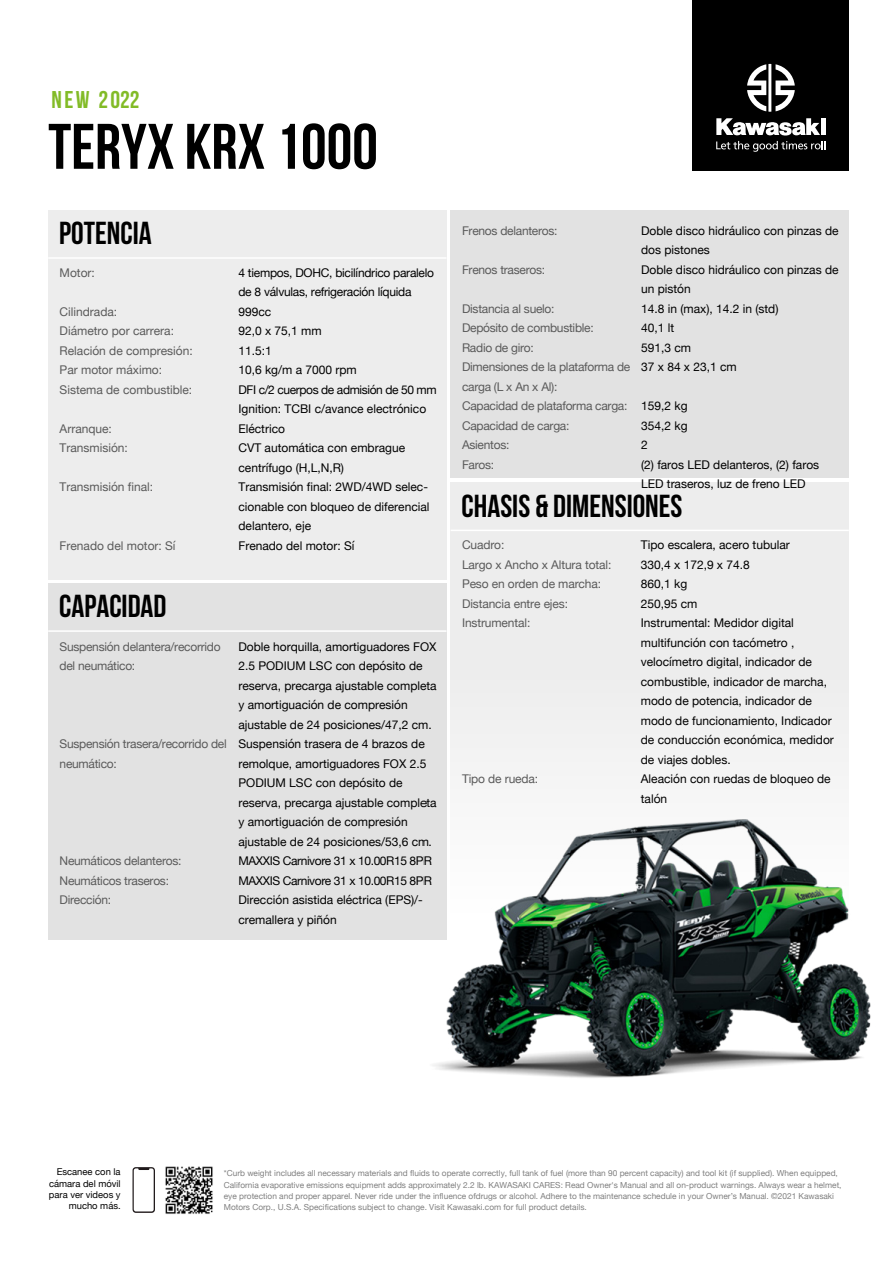
<style>
.page{position:relative;width:893px;height:1263px;background:#fff}
.page>*{position:absolute;margin:0;border:0;box-sizing:border-box;transform-origin:0 0}
.t1{font:64.2px "Bebas Neue";color:#000}
.t2{font:31.8px "Bebas Neue";color:#000}
.t3{font:24.3px "Bebas Neue";letter-spacing:.1em;color:#82bb27}
.t4{font:12px/19.5px "Helvetica Neue";color:#000}
.t5{font:12px/19.5px "Helvetica Neue";letter-spacing:-.02em;color:#5a5a5a}
.t6{font:12px/19.5px "Helvetica Neue";color:#5a5a5a}
.t7{font:9.45px/11.2px "Helvetica Neue";color:#000;text-align:right}
.t8{font:8.25px/11.4px "Helvetica Neue";color:#808080}
</style>
<div class="page">
<svg style="left:133px;top:1167px;width:22px;height:46px"></svg>
<img style="left:165px;top:1166px;width:48px;height:48px">
<div style="left:692px;top:0;width:157px;height:170px;background:#000"></div>
<svg style="left:747px;top:64px;width:48px;height:48px"></svg>
<svg style="left:716px;top:118px;width:110px;height:34px"></svg>
<div style="left:451px;top:483px;width:398px;height:457px;background:#ededed"></div>
<div style="left:48px;top:210px;width:398px;height:370px;background:#ededed"></div>
<hr style="left:48px;top:257px;width:398px;height:2px;background:#fff">
<div style="left:48px;top:583px;width:398px;height:357px;background:#e2e2e2"></div>
<hr style="left:48px;top:630px;width:398px;height:2px;background:#fff">
<div style="left:451px;top:210px;width:398px;height:267px;background:#e2e2e2"></div>
<hr style="left:451px;top:530px;width:398px;height:1px;background:#fff">
<div style="left:451px;top:667px;width:398px;height:275px;background:#f1f1f1"></div>
<img style="left:433px;top:780px;width:438px;height:298px">
<h3 class="t3" style="left:52px;top:86px;width:89px">NEW 2022</h3>
<h1 class="t1" style="left:48px;top:111px;width:331px">TERYX KRX 1000</h1>
<h2 class="t2" style="left:59px;top:216px;width:94px">POTENCIA</h2>
<p class="t5" style="left:60px;top:263px;width:37px">Motor:</p>
<p class="t6" style="left:60px;top:302px;width:135px">Cilindrada:<br>Diámetro por carrera:<br>Relación de compresión:<br>Par motor máximo:<br>Sistema de combustible:</p>
<p class="t6" style="left:60px;top:419px;width:70px">Arranque:<br>Transmisión:</p>
<p class="t6" style="left:60px;top:478px;width:95px">Transmisión final:</p>
<p class="t6" style="left:60px;top:536px;width:118px">Frenado del motor: Sí</p>
<p class="t4" style="left:238px;top:263px;width:200px">4 tiempos, DOHC, bicilíndrico paralelo de 8 válvulas, refrigeración líquida<br>999cc<br>92,0 x 75,1 mm<br>11.5:1<br>10,6 kg/m a 7000 rpm<br>DFI c/2 cuerpos de admisión de 50 mm<br>Ignition: TCBI c/avance electrónico<br>Eléctrico<br>CVT automática con embrague centrífugo (H,L,N,R)<br>Transmisión final: 2WD/4WD selec&shy;cionable con bloqueo de diferencial delantero, eje<br>Frenado del motor: Sí</p>
<h2 class="t2" style="left:59px;top:589px;width:109px">CAPACIDAD</h2>
<p class="t5" style="left:60px;top:637px;width:163px">Suspensión delantera/recorrido del neumático:</p>
<p class="t5" style="left:60px;top:735px;width:169px">Suspensión trasera/recorrido del neumático:</p>
<p class="t5" style="left:60px;top:852px;width:123px">Neumáticos delanteros:<br>Neumáticos traseros:<br>Dirección:</p>
<p class="t4" style="left:238px;top:637px;width:200px">Doble horquilla, amortiguadores FOX 2.5 PODIUM LSC con depósito de reserva, precarga ajustable completa y amortiguación de compresión ajustable de 24 posiciones/47,2 cm.<br>Suspensión trasera de 4 brazos de remolque, amortiguadores FOX 2.5<br>PODIUM LSC con depósito de reserva, precarga ajustable completa y amortiguación de compresión ajustable de 24 posiciones/53,6 cm.<br>MAXXIS Carnivore 31 x 10.00R15 8PR MAXXIS Carnivore 31 x 10.00R15 8PR Dirección asistida eléctrica (EPS)/- cremallera y piñón</p>
<p class="t5" style="left:462px;top:222px;width:97px">Frenos delanteros:</p>
<p class="t5" style="left:462px;top:261px;width:85px">Frenos traseros:</p>
<p class="t5" style="left:462px;top:300px;width:170px">Distancia al suelo:<br>Depósito de combustible:<br>Radio de giro:<br>Dimensiones de la plataforma de carga (L x An x Al):<br>Capacidad de plataforma carga:<br>Capacidad de carga:<br>Asientos:<br>Faros:</p>
<p class="t4" style="left:641px;top:222px;width:199px">Doble disco hidráulico con pinzas de dos pistones<br>Doble disco hidráulico con pinzas de un pistón<br>14.8 in (max), 14.2 in (std)<br>40,1 lt<br>591,3 cm<br>37 x 84 x 23,1 cm</p>
<p class="t4" style="left:641px;top:397px;width:180px">159,2 kg<br>354,2 kg<br>2<br>(2) faros LED delanteros, (2) faros<br>LED traseros, luz de freno LED</p>
<h2 class="t2" style="left:462px;top:488px;width:222px">CHASIS &amp; DIMENSIONES</h2>
<p class="t5" style="left:462px;top:536px;width:151px">Cuadro:<br>Largo x Ancho x Altura total:<br>Peso en orden de marcha:<br>Distancia entre ejes:<br>Instrumental:</p>
<p class="t4" style="left:641px;top:536px;width:195px">Tipo escalera, acero tubular<br>330,4 x 172,9 x 74.8<br>860,1 kg<br>250,95 cm<br>Instrumental: Medidor digital multifunción con tacómetro , velocímetro digital, indicador de combustible, indicador de marcha, modo de potencia, indicador de modo de funcionamiento, Indicador de conducción económica, medidor de viajes dobles.<br>Aleación con ruedas de bloqueo de talón</p>
<p class="t5" style="left:462px;top:770px;width:78px">Tipo de rueda:</p>
<p class="t7" style="left:49px;top:1167px;width:73px">Escanee con la cámara del móvil para ver videos y mucho más.</p>
<p class="t8" style="left:224px;top:1168px;width:619px">*Curb weight includes all necessary materials and fluids to operate correctly, full tank of fuel (more than 90 percent capacity) and tool kit (if supplied). When equipped, California evaporative emissions equipment adds approximately 2.2 lb. KAWASAKI CARES: Read Owner's Manual and all on-product warnings. Always wear a helmet, eye protection and proper apparel. Never ride under the influence ofdrugs or alcohol. Adhere to the maintenance schedule in your Owner’s Manual. ©2021 Kawasaki Motors Corp., U.S.A. Specifications subject to change. Visit Kawasaki.com for full product details.</p>
</div>
